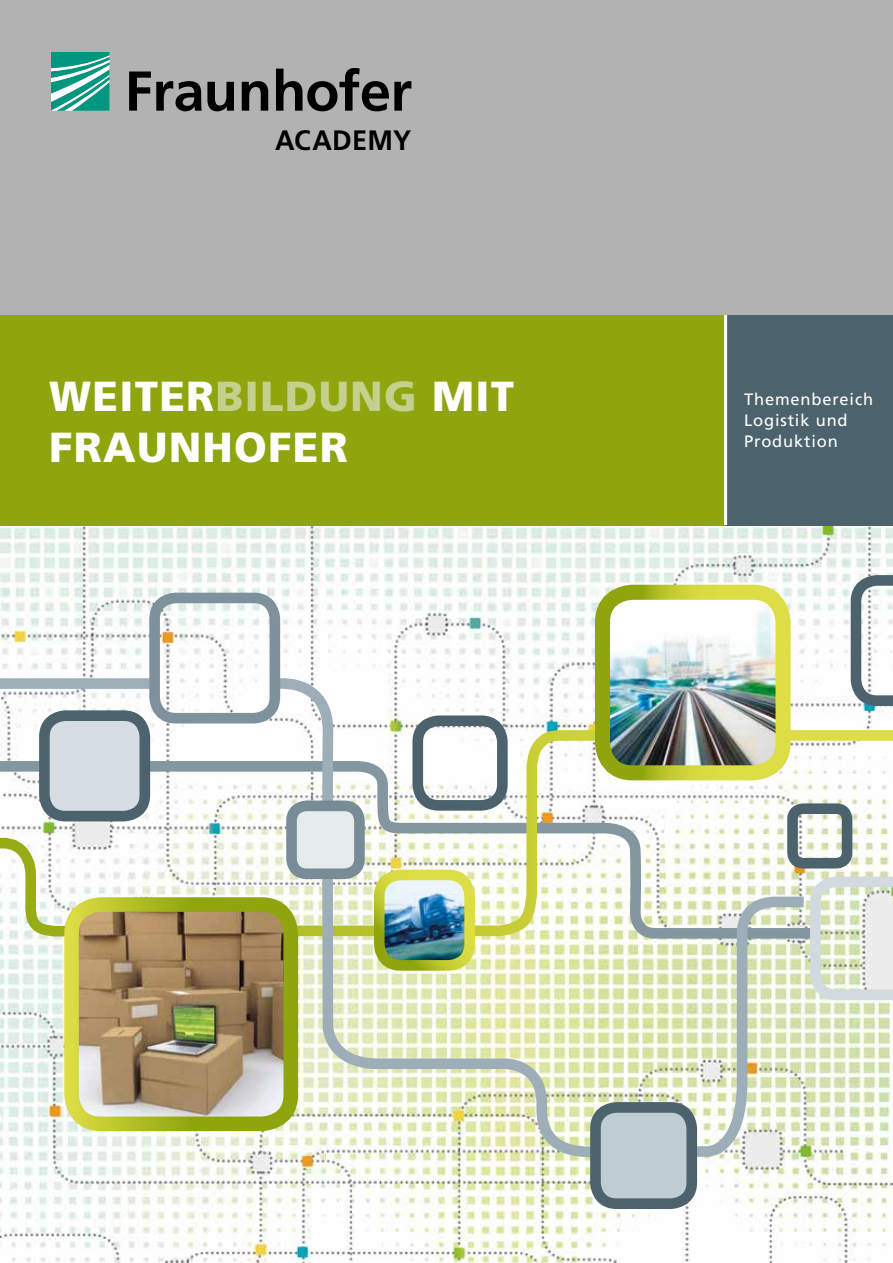
<style>
.page{position:relative;width:893px;height:1263px;background:#fff}
.page>*{position:absolute;margin:0;border:0;box-sizing:border-box;transform-origin:0 0}
.t1{font:900 42px/51px "Frutiger LT Com";letter-spacing:.03em;color:#fff}
.t2{font:700 28.05px "Frutiger LT Com";letter-spacing:.01em;color:#000}
.t3{font:16.5px/21px "Frutiger LT Com";letter-spacing:.05em;color:#fff}
.s1{color:#c6d08e}
</style>
<div class="page">
<img style="left:0;top:525px;width:893px;height:738px">
<div style="left:0;top:0;width:893px;height:315px;background:#b2b2b2"></div>
<div style="left:0;top:315px;width:893px;height:210px;background:#8ea50d"></div>
<svg style="left:51px;top:52px;width:58px;height:59px;background:#4bb3a3"></svg>
<svg style="left:129px;top:68px;width:282px;height:43px"></svg>
<div style="left:726px;top:315px;width:167px;height:210px;background:#4c626c"></div>
<hr style="left:724px;top:315px;width:3px;height:210px;background:#fff">
<svg style="left:0;top:723px;width:893px;height:225px"></svg>
<svg style="left:263px;top:673px;width:551px;height:497px"></svg>
<img style="left:72px;top:904px;width:219px;height:218px">
<div style="left:64px;top:897px;width:234px;height:234px;border:15px solid #fff;border-radius:29px"></div>
<img style="left:602px;top:592px;width:181px;height:181px">
<div style="left:595px;top:585px;width:196px;height:195px;border:15px solid #fff;border-radius:30px"></div>
<img style="left:379px;top:875px;width:91px;height:90px">
<div style="left:374px;top:870px;width:101px;height:101px;border:11px solid #fff;border-radius:21px"></div>
<svg style="left:851px;top:575px;width:42px;height:131px"></svg>
<svg style="left:810px;top:876px;width:83px;height:124px"></svg>
<div style="left:412px;top:715px;width:96px;height:96px;border:11px solid #4c626c;border-radius:21px"></div>
<div style="left:44px;top:716px;width:101px;height:100px;background:#d4dde2;border-radius:21px"></div>
<div style="left:39px;top:710px;width:111px;height:111px;border:11px solid #4c626c;border-radius:21px"></div>
<div style="left:292px;top:806px;width:67px;height:68px;background:#e6ebee;border-radius:15px"></div>
<div style="left:286px;top:800px;width:79px;height:79px;border:11px solid #788c97;border-radius:15px"></div>
<div style="left:787px;top:803px;width:65px;height:65px;border:11px solid #4c626c;border-radius:11px"></div>
<div style="left:595px;top:1107px;width:97px;height:97px;background:#c0ccd3;border-radius:21px"></div>
<div style="left:590px;top:1102px;width:107px;height:107px;border:11px solid #4c626c;border-radius:21px"></div>
<div style="left:0;top:678px;width:156px;height:11px;background:#9eaeb8"></div>
<div style="left:149px;top:593px;width:131px;height:130px;border:11px solid #7e929d;border-radius:21px"></div>
<h2 class="t2" style="left:275px;top:124px;width:138px">ACADEMY</h2>
<h1 class="t1" style="left:49px;top:371px;width:466px">WEITER<span class="s1">BILDUNG</span> MIT<br>FRAUNHOFER</h1>
<p class="t3" style="left:744px;top:389px;width:131px">Themenbereich<br>Logistik und<br>Produktion</p>
</div>
